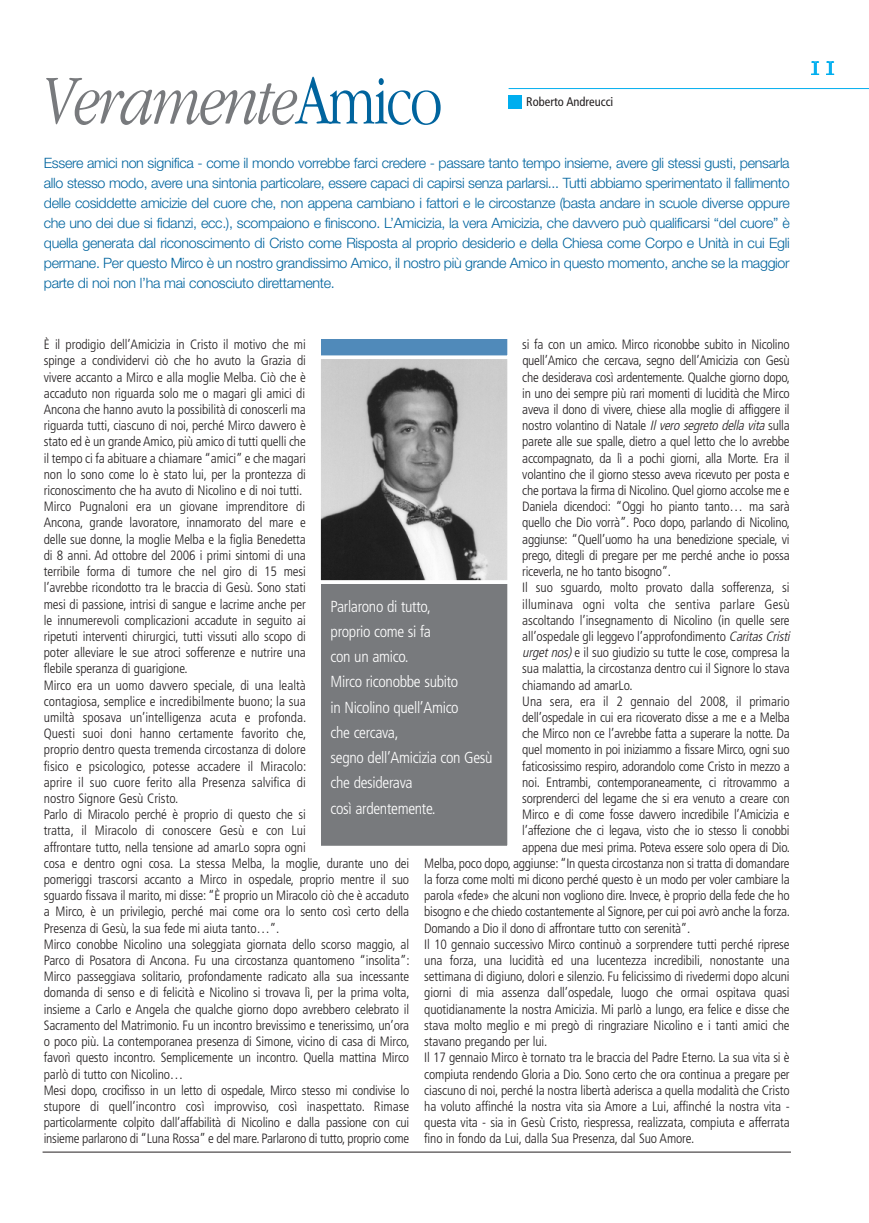
<style>
.page{position:relative;width:869px;height:1223px;background:#fff}
.page>*{position:absolute;margin:0;border:0;box-sizing:border-box;transform-origin:0 0}
.t1{font:italic 300 condensed 72.38px "Garamond";letter-spacing:-.03em;color:#787a7d}
.t2{font:31.25px "Democratica";color:#00aeef}
.t3{font:300 condensed 16px/25.2px "Frutiger";letter-spacing:-.02em;color:#fff}
.t4{font:300 14.25px/20px "Helvetica Neue";letter-spacing:-.02em;color:#00649e;text-align:justify}
.t5{font:300 condensed 13.5px/16.2px "Frutiger";letter-spacing:-.01em;color:#231f20}
.t6{font:300 condensed 13.5px "Frutiger";letter-spacing:.01em;color:#231f20}
.t7{font:condensed 12.5px "Frutiger";color:#231f20}
.s1{font-style:normal;color:#00649e}
.s2{font-style:italic}
</style>
<div class="page">
<hr style="left:508px;top:88px;width:360px;height:1px;background:#00aeef">
<hr style="left:43px;top:1151px;width:747px;height:1px;background:#231f20">
<div style="left:508px;top:95px;width:14px;height:13px;background:#00aeef"></div>
<div style="left:321px;top:584px;width:186px;height:261px;background:#787a7d"></div>
<div style="left:318px;top:581px;width:191px;height:267px;border:2px solid #fff"></div>
<div style="left:321px;top:339px;width:186px;height:16px;background:#508aba"></div>
<div style="left:318px;top:336px;width:191px;height:22px;border:2px solid #fff"></div>
<img style="left:321px;top:359px;width:185px;height:220px">
<div style="left:318px;top:356px;width:191px;height:226px;border:2px solid #fff"></div>
<h1 class="t1" style="left:44px;top:56px;width:399px">Veramente<span class="s1">Amico</span></h1>
<p class="t7" style="left:526px;top:96px;width:89px">Roberto Andreucci</p>
<p class="t4" style="left:44px;top:154px;width:747px">Essere amici non significa - come il mondo vorrebbe farci credere - passare tanto tempo insieme, avere gli stessi gusti, pensarla allo stesso modo, avere una sintonia particolare, essere capaci di capirsi senza parlarsi... Tutti abbiamo sperimentato il fallimento delle cosiddette amicizie del cuore che, non appena cambiano i fattori e le circostanze (basta andare in scuole diverse oppure che uno dei due si fidanzi, ecc.), scompaiono e finiscono. L’Amicizia, la vera Amicizia, che davvero può qualificarsi “del cuore” è quella generata dal riconoscimento di Cristo come Risposta al proprio desiderio e della Chiesa come Corpo e Unità in cui Egli permane. Per questo Mirco è un nostro grandissimo Amico, il nostro più grande Amico in questo momento, anche se la maggior parte di noi non l’ha mai conosciuto direttamente.</p>
<p class="t5" style="left:44px;top:337px;width:367px">È il prodigio dell’Amicizia in Cristo il motivo che mi<br>spinge a condividervi ciò che ho avuto la Grazia di<br>vivere accanto a Mirco e alla moglie Melba. Ciò che è<br>accaduto non riguarda solo me o magari gli amici di<br>Ancona che hanno avuto la possibilità di conoscerli ma<br>riguarda tutti, ciascuno di noi, perché Mirco davvero è<br>stato ed è un grandeAmico, più amico di tutti quelli che<br>il tempo ci fa abituare a chiamare “amici” e che magari<br>non lo sono come lo è stato lui, per la prontezza di<br>riconoscimento che ha avuto di Nicolino e di noi tutti.<br>Mirco Pugnaloni era un giovane imprenditore di<br>Ancona, grande lavoratore, innamorato del mare e<br>delle sue donne, la moglie Melba e la figlia Benedetta<br>di 8 anni. Ad ottobre del 2006 i primi sintomi di una<br>terribile forma di tumore che nel giro di 15 mesi<br>l’avrebbe ricondotto tra le braccia di Gesù. Sono stati<br>mesi di passione, intrisi di sangue e lacrime anche per<br>le innumerevoli complicazioni accadute in seguito ai<br>ripetuti interventi chirurgici, tutti vissuti allo scopo di<br>poter alleviare le sue atroci sofferenze e nutrire una<br>flebile speranza di guarigione.<br>Mirco era un uomo davvero speciale, di una lealtà<br>contagiosa, semplice e incredibilmente buono; la sua<br>umiltà sposava un’intelligenza acuta e profonda.<br>Questi suoi doni hanno certamente favorito che,<br>proprio dentro questa tremenda circostanza di dolore<br>fisico e psicologico, potesse accadere il Miracolo:<br>aprire il suo cuore ferito alla Presenza salvifica di<br>nostro Signore Gesù Cristo.<br>Parlo di Miracolo perché è proprio di questo che si<br>tratta, il Miracolo di conoscere Gesù e con Lui<br>affrontare tutto, nella tensione ad amarLo sopra ogni<br>cosa e dentro ogni cosa. La stessa Melba, la moglie, durante uno dei pomeriggi trascorsi accanto a Mirco in ospedale, proprio mentre il suo sguardo fissava il marito, mi disse: “È proprio un Miracolo ciò che è accaduto a Mirco, è un privilegio, perché mai come ora lo sento così certo della Presenza di Gesù, la sua fede mi aiuta tanto…”.<br>Mirco conobbe Nicolino una soleggiata giornata dello scorso maggio, al Parco di Posatora di Ancona. Fu una circostanza quantomeno “insolita”:<br>Mirco passeggiava solitario, profondamente radicato alla sua incessante domanda di senso e di felicità e Nicolino si trovava lì, per la prima volta, insieme a Carlo e Angela che qualche giorno dopo avrebbero celebrato il Sacramento del Matrimonio. Fu un incontro brevissimo e tenerissimo, un’ora o poco più. La contemporanea presenza di Simone, vicino di casa di Mirco, favorì questo incontro. Semplicemente un incontro. Quella mattina Mirco parlò di tutto con Nicolino…<br>Mesi dopo, crocifisso in un letto di ospedale, Mirco stesso mi condivise lo stupore di quell’incontro così improvviso, così inaspettato. Rimase particolarmente colpito dall’affabilità di Nicolino e dalla passione con cui insieme parlarono di “Luna Rossa” e del mare. Parlarono di tutto, proprio come</p>
<p class="t5" style="left:522px;top:337px;width:269px">si fa con un amico. Mirco riconobbe subito in Nicolino</p>
<p class="t5" style="left:522px;top:354px;width:269px">quell’Amico che cercava, segno dell’Amicizia con Gesù</p>
<p class="t5" style="left:522px;top:370px;width:269px">che desiderava così ardentemente. Qualche giorno dopo,</p>
<p class="t5" style="left:522px;top:386px;width:269px">in uno dei sempre più rari momenti di lucidità che Mirco</p>
<p class="t5" style="left:522px;top:402px;width:269px">aveva il dono di vivere, chiese alla moglie di affiggere il</p>
<p class="t5" style="left:522px;top:418px;width:269px">nostro volantino di Natale <span class="s2">Ilverosegretodellavita</span>sulla</p>
<p class="t5" style="left:522px;top:435px;width:269px">parete alle sue spalle, dietro a quel letto che lo avrebbe</p>
<p class="t5" style="left:522px;top:451px;width:269px">accompagnato, da lì a pochi giorni, alla Morte. Era il</p>
<p class="t5" style="left:522px;top:467px;width:269px">volantino che il giorno stesso aveva ricevuto per posta e</p>
<p class="t5" style="left:522px;top:483px;width:269px">che portava la firma di Nicolino. Quel giorno accolse me e</p>
<p class="t5" style="left:522px;top:499px;width:269px">Daniela dicendoci: “Oggi ho pianto tanto… ma sarà</p>
<p class="t5" style="left:522px;top:516px;width:269px">quello che Dio vorrà”. Poco dopo, parlando di Nicolino,</p>
<p class="t5" style="left:522px;top:532px;width:269px">aggiunse: “Quell’uomo ha una benedizione speciale, vi</p>
<p class="t5" style="left:522px;top:548px;width:269px">prego, ditegli di pregare per me perché anche io possa</p>
<p class="t5" style="left:522px;top:564px;width:150px">riceverla, ne ho tanto bisogno”.</p>
<p class="t5" style="left:522px;top:580px;width:269px">Il suo sguardo, molto provato dalla sofferenza, si</p>
<p class="t6" style="left:522px;top:598px;width:269px">illuminava ogni volta che sentiva parlare Gesù</p>
<p class="t5" style="left:522px;top:613px;width:269px">ascoltando l’insegnamento di Nicolino (in quelle sere</p>
<p class="t5" style="left:522px;top:629px;width:271px">all’ospedale gli leggevo l’approfondimento <span class="s2">CaritasCristi</span></p>
<p class="t5" style="left:522px;top:645px;width:269px"><span class="s2">urgetnos)</span>e il suo giudizio su tutte le cose, compresa la</p>
<p class="t5" style="left:522px;top:661px;width:269px">sua malattia, la circostanza dentro cui il Signore lo stava</p>
<p class="t5" style="left:522px;top:678px;width:112px">chiamando ad amarLo.</p>
<p class="t5" style="left:522px;top:694px;width:269px">Una sera, era il 2 gennaio del 2008, il primario</p>
<p class="t5" style="left:522px;top:710px;width:269px">dell’ospedale in cui era ricoverato disse a me e a Melba</p>
<p class="t5" style="left:522px;top:726px;width:269px">che Mirco non ce l’avrebbe fatta a superare la notte. Da</p>
<p class="t5" style="left:522px;top:742px;width:269px">quel momento in poi iniziammo a fissare Mirco, ogni suo</p>
<p class="t5" style="left:522px;top:759px;width:269px">faticosissimo respiro, adorandolo come Cristo in mezzo a</p>
<p class="t5" style="left:522px;top:775px;width:269px">noi. Entrambi, contemporaneamente, ci ritrovammo a</p>
<p class="t5" style="left:522px;top:791px;width:269px">sorprenderci del legame che si era venuto a creare con</p>
<p class="t5" style="left:522px;top:807px;width:269px">Mirco e di come fosse davvero incredibile l’Amicizia e</p>
<p class="t5" style="left:522px;top:823px;width:269px">l’affezione che ci legava, visto che io stesso li conobbi</p>
<p class="t5" style="left:522px;top:840px;width:269px">appena due mesi prima. Poteva essere solo opera di Dio.</p>
<p class="t5" style="left:424px;top:856px;width:367px">Melba, poco dopo, aggiunse:“In questa circostanza non si tratta di domandare</p>
<p class="t5" style="left:424px;top:872px;width:367px">la forza come molti mi dicono perché questo è un modo per voler cambiare la</p>
<p class="t5" style="left:424px;top:888px;width:367px">parola «fede» che alcuni non vogliono dire. Invece, è proprio della fede che ho</p>
<p class="t5" style="left:424px;top:904px;width:367px">bisogno e che chiedo costantemente al Signore, per cui poi avrò anche la forza.</p>
<p class="t5" style="left:424px;top:921px;width:267px">Domando a Dio il dono di affrontare tutto con serenità”.</p>
<p class="t5" style="left:424px;top:937px;width:367px">Il 10 gennaio successivo Mirco continuò a sorprendere tutti perché riprese</p>
<p class="t5" style="left:424px;top:953px;width:367px">una forza, una lucidità ed una lucentezza incredibili, nonostante una</p>
<p class="t5" style="left:424px;top:969px;width:367px">settimana di digiuno, dolori e silenzio. Fu felicissimo di rivedermi dopo alcuni</p>
<p class="t5" style="left:424px;top:985px;width:367px">giorni di mia assenza dall’ospedale, luogo che ormai ospitava quasi</p>
<p class="t5" style="left:424px;top:1002px;width:367px">quotidianamente la nostra Amicizia. Mi parlò a lungo, era felice e disse che</p>
<p class="t5" style="left:424px;top:1018px;width:367px">stava molto meglio e mi pregò di ringraziare Nicolino e i tanti amici che</p>
<p class="t5" style="left:424px;top:1034px;width:125px">stavano pregando per lui.</p>
<p class="t5" style="left:424px;top:1050px;width:367px">Il 17 gennaio Mirco è tornato tra le braccia del Padre Eterno. La sua vita si è</p>
<p class="t5" style="left:424px;top:1066px;width:367px">compiuta rendendo Gloria a Dio. Sono certo che ora continua a pregare per</p>
<p class="t5" style="left:424px;top:1083px;width:367px">ciascuno di noi, perché la nostra libertà aderisca a quella modalità che Cristo</p>
<p class="t5" style="left:424px;top:1099px;width:367px">ha voluto affinché la nostra vita sia Amore a Lui, affinché la nostra vita -</p>
<p class="t5" style="left:424px;top:1115px;width:367px">questa vita - sia in Gesù Cristo, riespressa, realizzata, compiuta e afferrata</p>
<p class="t5" style="left:424px;top:1131px;width:271px">fino in fondo da Lui, dalla Sua Presenza, dal Suo Amore.</p>
<p class="t3" style="left:330px;top:594px;width:163px">Parlarono di tutto,<br>proprio come si fa<br>con un amico.<br>Mirco riconobbe subito<br>in Nicolino quell’Amico<br>che cercava,<br>segno dell’Amicizia con Gesù che desiderava<br>così ardentemente.</p>
<h2 class="t2" style="left:808px;top:51px;width:29px">11</h2>
</div>
